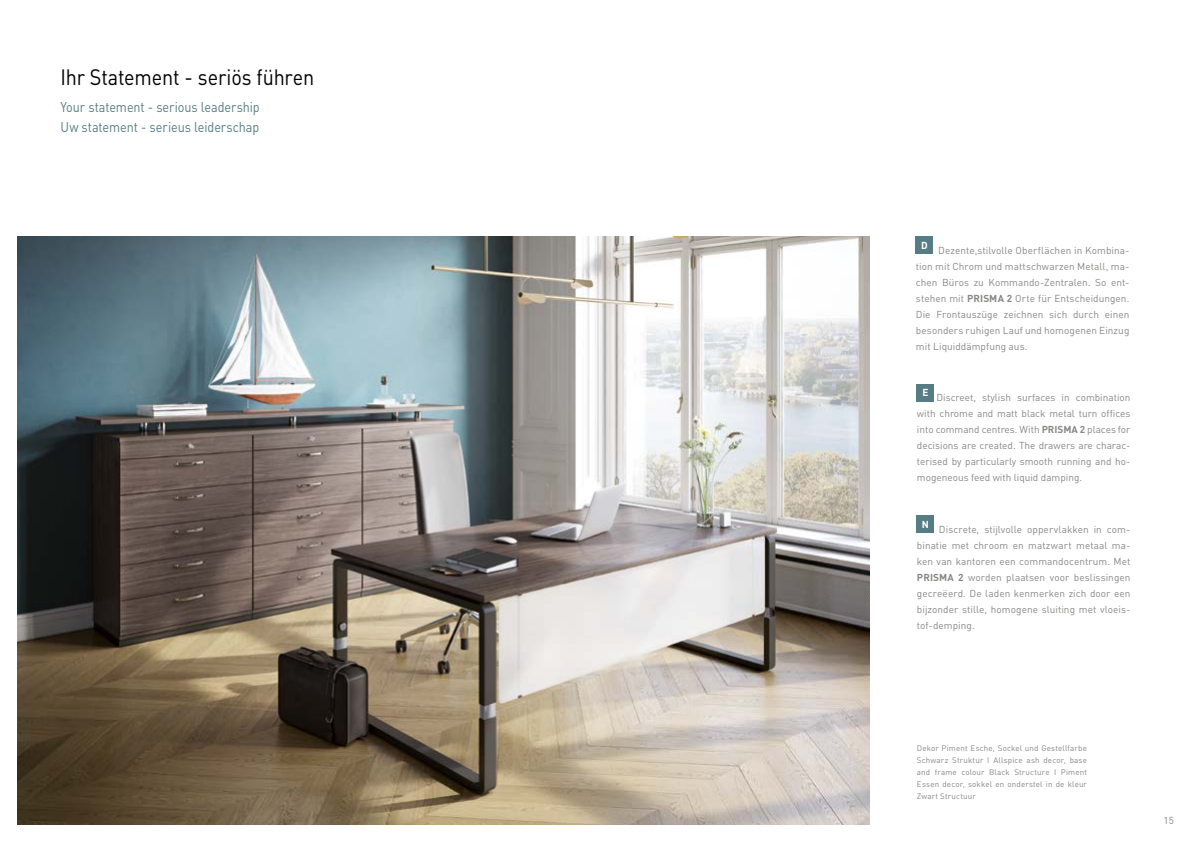
<style>
.page{position:relative;width:1191px;height:842px;background:#fff}
.page>*{position:absolute;margin:0;border:0;box-sizing:border-box;transform-origin:0 0}
.t1{font:22px "DINOT";letter-spacing:-.01em;color:#000;scale:.9 1}
.t2{font:14px/20px "DINOT";letter-spacing:-.005em;color:#567d83;scale:.9 1}
.t3{font:10px/16px "DINOT";letter-spacing:.005em;color:#878786;text-align:justify}
.t4{font:700 10px "DINOT";color:#fff}
.t5{font:8px/12px "DINOT";letter-spacing:.015em;color:#878786;text-align:justify}
.s1{font-weight:700}
</style>
<div class="page">
<img style="left:17px;top:237px;width:852px;height:588px">
<div style="left:916px;top:237px;width:17px;height:17px;background:#567d83"></div>
<div style="left:917px;top:384px;width:17px;height:17px;background:#567d83"></div>
<div style="left:917px;top:516px;width:17px;height:17px;background:#567d83"></div>
<h1 class="t1" style="left:60px;top:60px;width:284px">Ihr Statement - seriös führen</h1>
<h2 class="t2" style="left:60px;top:96px;width:223px">Your statement - serious leadership<br>Uw statement - serieus leiderschap</h2>
<p class="t4" style="left:921px;top:238px;width:8px">D</p>
<p class="t3" style="left:916px;top:241px;width:215px;text-indent:22px">Dezente,stilvolle Oberflächen in Kombina&shy;tion mit Chrom und mattschwarzen Metall, ma&shy;chen Büros zu Kommando-Zentralen. So ent&shy;stehen mit <span class="s1">PRISMA 2</span> Orte für Entscheidungen.<br>Die Frontauszüge zeichnen sich durch einen besonders ruhigen Lauf und homogenen Einzug mit Liquiddämpfung aus.</p>
<p class="t4" style="left:922px;top:385px;width:8px">E</p>
<p class="t3" style="left:917px;top:389px;width:215px;text-indent:20px">Discreet, stylish surfaces in combination with chrome and matt black metal turn offices into command centres. With <span class="s1">PRISMA 2</span> places for decisions are created. The drawers are charac&shy;terised by particularly smooth running and ho&shy;mogeneous feed with liquid damping.</p>
<p class="t4" style="left:922px;top:517px;width:9px">N</p>
<p class="t3" style="left:917px;top:520px;width:215px;text-indent:22px">Discrete, stijlvolle oppervlakken in com&shy;binatie met chroom en matzwart metaal ma&shy;ken van kantoren een commandocentrum. Met <span class="s1">PRISMA 2</span> worden plaatsen voor beslissingen gecreëerd. De laden kenmerken zich door een bijzonder stille, homogene sluiting met vloeis&shy;tof-demping.</p>
<p class="t5" style="left:917px;top:741px;width:172px">Dekor Piment Esche, Sockel und Gestellfarbe Schwarz Struktur I Allspice ash decor, base and frame colour Black Structure I Piment Essen decor, sokkel en onderstel in de kleur Zwart Structuur</p>
<p class="t3" style="left:1163px;top:812px;width:12px">15</p>
</div>
